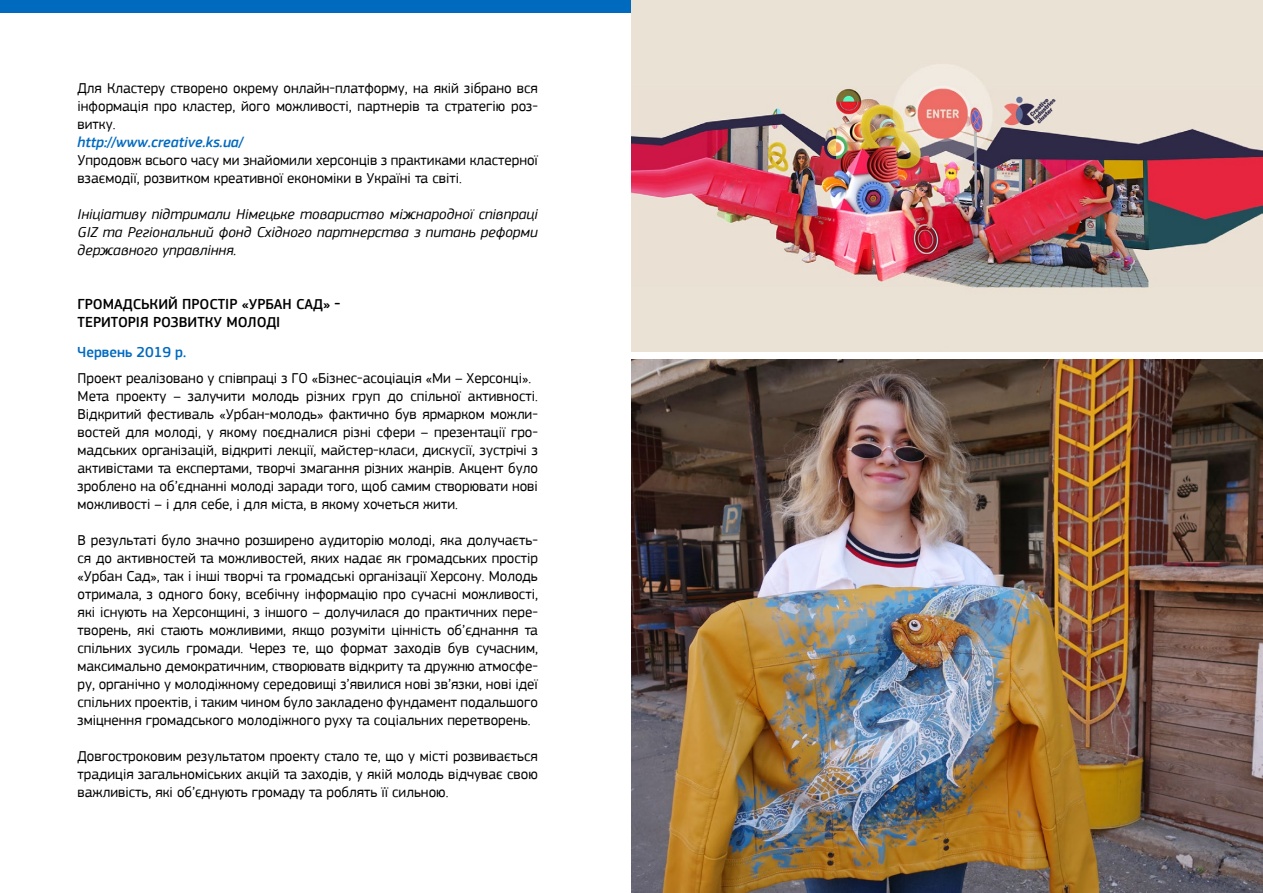
<style>
.page{position:relative;width:1263px;height:893px;background:#fff}
.page>*{position:absolute;margin:0;border:0;box-sizing:border-box;transform-origin:0 0}
.t1{font:15px/18px "PF Square Sans Pro";color:#000;text-align:justify}
.t2{font:italic 15px/18px "PF Square Sans Pro";color:#000;text-align:justify}
.t3{font:500 15px/18px "PF Square Sans Pro";color:#000}
.t4{font:italic 500 15px "PF Square Sans Pro";color:#006abf}
.t5{font:500 15px "PF Square Sans Pro";color:#006abf}
</style>
<div class="page">
<div style="left:0;top:0;width:631px;height:13px;background:#006abf"></div>
<img style="left:631px;top:359px;width:632px;height:534px">
<img style="left:631px;top:0;width:632px;height:351px">
<p class="t1" style="left:78px;top:79px;width:462px">Для Кластеру створено окрему онлайн-платформу, на якій зібрано вся інформація про кластер, його можливості, партнерів та стратегію роз&shy;витку.</p>
<p class="t4" style="left:78px;top:133px;width:167px">http://www.creative.ks.ua/</p>
<p class="t1" style="left:78px;top:151px;width:462px">Упродовж всього часу ми знайомили херсонців з практиками кластерної взаємодії, розвитком креативної економіки в Україні та світі.</p>
<p class="t2" style="left:78px;top:205px;width:462px">Ініціативу підтримали Німецьке товариство міжнародної співпраці GIZ та Регіональний фонд Східного партнерства з питань реформи державного управління.</p>
<p class="t3" style="left:78px;top:295px;width:264px">Громадський простір «Урбан Сад» - територія розвитку молоді</p>
<p class="t5" style="left:78px;top:344px;width:110px">Червень 2019 р.</p>
<p class="t1" style="left:78px;top:369px;width:462px;text-align:left">Проект реалізовано у співпраці з ГО «Бізнес-асоціація «Ми – Херсонці».<br>Мета проекту – залучити молодь різних груп до спільної активності.<br>Відкритий фестиваль «Урбан-молодь» фактично був ярмарком можли&shy;востей для молоді, у якому поєдналися різні сфери – презентації гро&shy;мадських організацій, відкриті лекції, майстер-класи, дискусії, зустрічі з активістами та експертами, творчі змагання різних жанрів. Акцент було зроблено на об’єднанні молоді заради того, щоб самим створювати нові можливості – і для себе, і для міста, в якому хочеться жити.</p>
<p class="t1" style="left:78px;top:531px;width:462px">В результаті було значно розширено аудиторію молоді, яка долучаєть&shy;ся до активностей та можливостей, яких надає як громадських простір «Урбан Сад», так і інші творчі та громадські організації Херсону. Молодь отримала, з одного боку, всебічну інформацію про сучасні можливості, які існують на Херсонщині, з іншого – долучилася до практичних пере&shy;творень, які стають можливими, якщо розуміти цінність об’єднання та спільних зусиль громади. Через те, що формат заходів був сучасним, максимально демократичним, створюватв відкриту та дружню атмосфе&shy;ру, органічно у молодіжному середовищі з’явилися нові зв’язки, нові ідеї спільних проектів, і таким чином було закладено фундамент подальшого зміцнення громадського молодіжного руху та соціальних перетворень.</p>
<p class="t1" style="left:78px;top:747px;width:462px">Довгостроковим результатом проекту стало те, що у місті розвивається традиція загальноміських акцій та заходів, у якій молодь відчуває свою важливість, які об’єднують громаду та роблять її сильною.</p>
</div>
